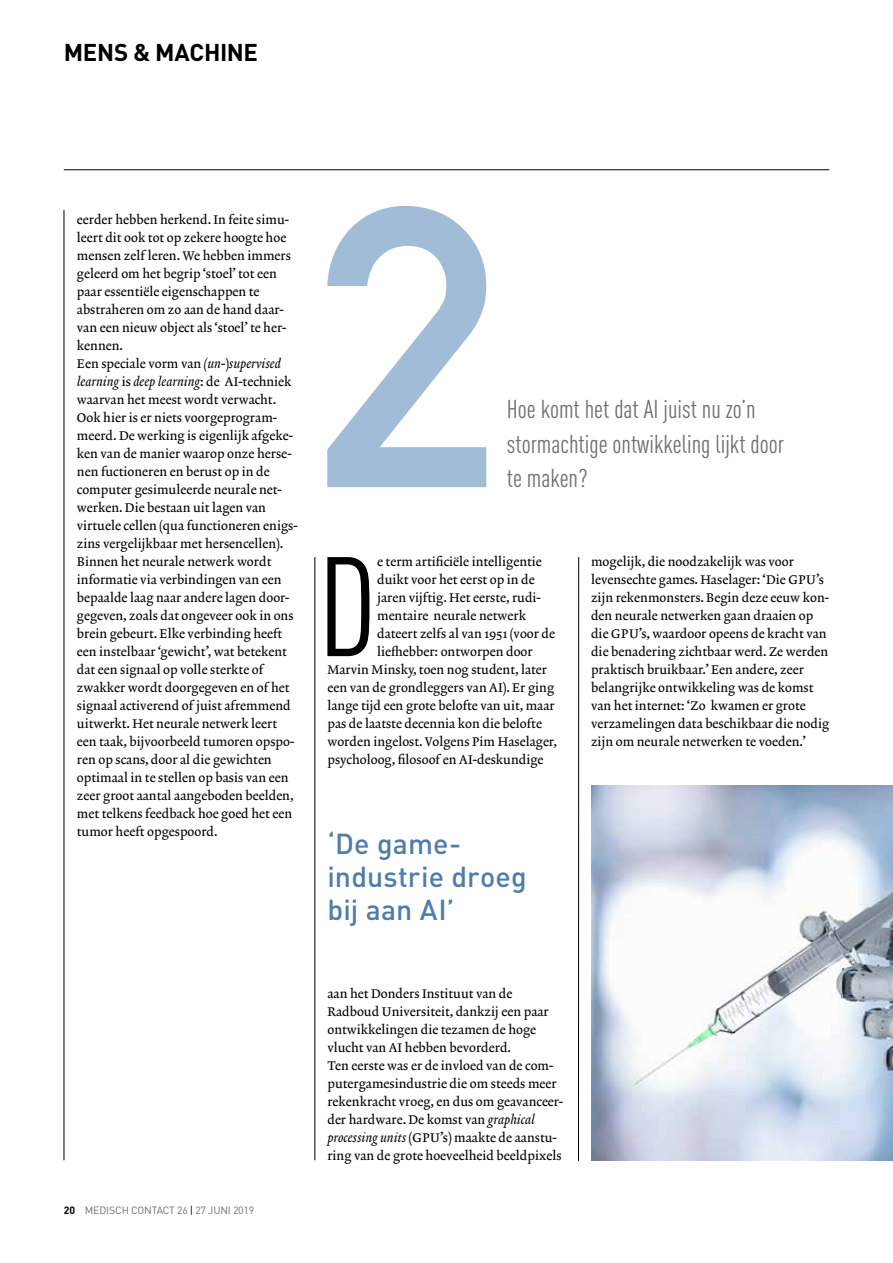
<style>
.page{position:relative;width:893px;height:1263px;background:#fff}
.page>*{position:absolute;margin:0;border:0;box-sizing:border-box;transform-origin:0 0}
.t1{font:700 391.95px "DIN Alternate";color:#a1bcd7}
.t2{font:condensed 139.2px "DINOT";color:#000}
.t3{font:500 28.5px/33px "DINOT";letter-spacing:.005em;color:#507da8}
.t4{font:condensed 25.5px/34.5px "DINOT";color:#706f6f}
.t5{font:700 24px "DINOT";letter-spacing:-.015em;color:#000}
.t6{font:12.75px/18px "Lexicon No 2 Roman A";color:#000}
.t7{font:12.75px "Lexicon No 2 Italic A";color:#000}
.t8{font:10.5px "DINOT";letter-spacing:-.015em;color:#706f6f}
.s1{font-family:"Lexicon No 2 Italic A"}
.s2{font-family:"Lexicon No 2 Roman A"}
.s3{font-weight:700;color:#000}
.s4{color:#000}
</style>
<div class="page">
<hr style="left:64px;top:169px;width:765px;height:1px;background:#000">
<hr style="left:315px;top:557px;width:1px;height:603px;background:#000">
<hr style="left:64px;top:210px;width:1px;height:950px;background:#000">
<hr style="left:578px;top:557px;width:1px;height:604px;background:#000">
<img style="left:591px;top:785px;width:302px;height:376px">
<h3 class="t5" style="left:64px;top:36px;width:196px">MENS &amp; MACHINE</h3>
<p class="t6" style="left:77px;top:211px;width:216px">eerder hebben herkend. In feite simu&shy;leert dit ook tot op zekere hoogte hoe mensen zelf leren. We hebben immers geleerd om het begrip ‘stoel’ tot een paar essentiële eigenschappen te abstraheren om zo aan de hand daar&shy;van een nieuw object als ‘stoel’ te her&shy;kennen.<br>Een speciale vorm van <span class="s1">(un</span>-)<span class="s1">supervised</span></p>
<p class="t7" style="left:77px;top:374px;width:216px">learning <span class="s2">is</span> deep learning<span class="s2">: de AI-techniek</span></p>
<p class="t6" style="left:77px;top:391px;width:222px">waarvan het meest wordt verwacht.<br>Ook hier is er niets voorgeprogram&shy;meerd. De werking is eigenlijk afgeke&shy;ken van de manier waarop onze herse&shy;nen fuctioneren en berust op in de computer gesimuleerde neurale net&shy;werken. Die bestaan uit lagen van virtuele cellen (qua functioneren enigs&shy;zins vergelijkbaar met hersencellen).<br>Binnen het neurale netwerk wordt informatie via verbindingen van een bepaalde laag naar andere lagen door&shy;gegeven, zoals dat ongeveer ook in ons brein gebeurt. Elke verbinding heeft een instelbaar ‘gewicht’, wat betekent dat een signaal op volle sterkte of zwakker wordt doorgegeven en of het signaal activerend of juist afremmend uitwerkt. Het neurale netwerk leert een taak, bijvoorbeeld tumoren opspo&shy;ren op scans, door al die gewichten optimaal in te stellen op basis van een zeer groot aantal aangeboden beelden, met telkens feedback hoe goed het een tumor heeft opgespoord.</p>
<p class="t8" style="left:64px;top:1204px;width:192px"><span class="s3">20</span> MEDISCH CONTACT 26 <span class="s4">|</span> 27 JUNI 2019</p>
<h1 class="t1" style="left:315px;top:51px;width:190px">2</h1>
<h3 class="t4" style="left:507px;top:392px;width:279px">Hoe komt het dat AI juist nu zo’n stormachtige ontwikkeling lijkt door te maken?</h3>
<h2 class="t2" style="left:318px;top:526px;width:61px">D</h2>
<p class="t6" style="left:377px;top:553px;width:166px">e term artificiële intelligentie</p>
<p class="t6" style="left:377px;top:571px;width:159px">duikt voor het eerst op in de</p>
<p class="t6" style="left:377px;top:589px;width:165px">jaren vijftig. Het eerste, rudi-</p>
<p class="t6" style="left:377px;top:607px;width:150px">mentaire neurale netwerk</p>
<p class="t6" style="left:377px;top:625px;width:180px">dateert zelfs al van 1951 (voor de</p>
<p class="t6" style="left:377px;top:643px;width:157px">liefhebber: ontworpen door</p>
<p class="t6" style="left:327px;top:661px;width:221px">Marvin Minsky, toen nog student, later</p>
<p class="t6" style="left:327px;top:679px;width:228px">een van de grondleggers van AI). Er ging</p>
<p class="t6" style="left:327px;top:697px;width:229px">lange tijd een grote belofte van uit, maar</p>
<p class="t6" style="left:327px;top:715px;width:216px">pas de laatste decennia kon die belofte</p>
<p class="t6" style="left:327px;top:733px;width:231px">worden ingelost. Volgens Pim Haselager,</p>
<p class="t6" style="left:327px;top:751px;width:218px">psycholoog, filosoof en AI-deskundige</p>
<h3 class="t3" style="left:327px;top:827px;width:201px">‘De game&shy;industrie droeg bij aan AI’</h3>
<p class="t6" style="left:327px;top:985px;width:237px">aan het Donders Instituut van de Radboud Universiteit, dankzij een paar ontwikkelingen die tezamen de hoge vlucht van AI hebben bevorderd.<br>Ten eerste was er de invloed van de com&shy;putergamesindustrie die om steeds meer rekenkracht vroeg, en dus om geavanceer&shy;der hardware. De komst van <span class="s1">graphical processing units</span> (GPU’s) maakte de aanstu&shy;ring van de grote hoeveelheid beeldpixels</p>
<p class="t6" style="left:591px;top:553px;width:240px">mogelijk, die noodzakelijk was voor levensechte games. Haselager: ‘Die GPU’s zijn rekenmonsters. Begin deze eeuw kon&shy;den neurale netwerken gaan draaien op die GPU’s, waardoor opeens de kracht van die benadering zichtbaar werd. Ze werden praktisch bruikbaar.’ Een andere, zeer belangrijke ontwikkeling was de komst van het internet: ‘Zo kwamen er grote verzamelingen data beschikbaar die nodig zijn om neurale netwerken te voeden.’</p>
</div>
